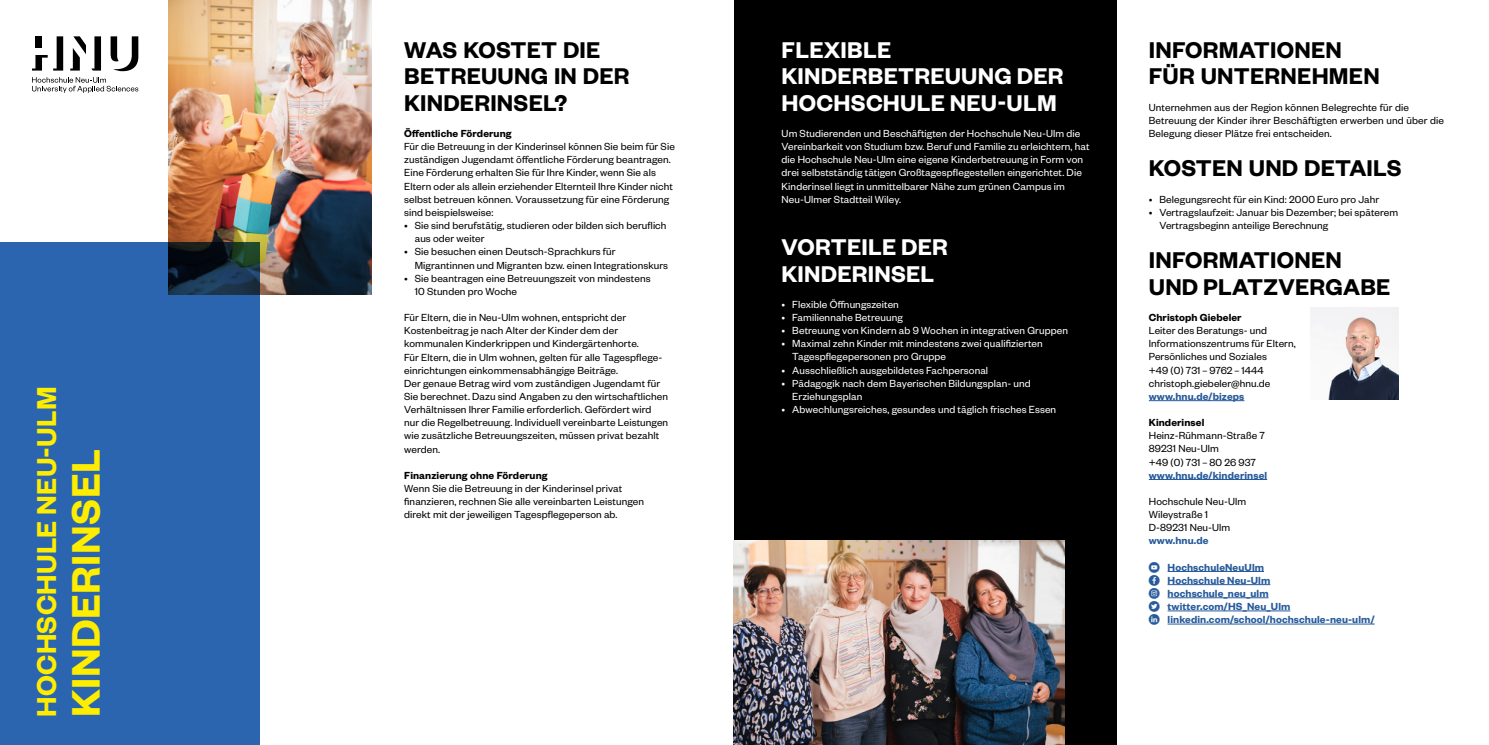
<style>
.page{position:relative;width:1489px;height:745px;background:#fff}
.page>*{position:absolute;margin:0;border:0;box-sizing:border-box;transform-origin:0 0}
.t1{font:600 43.75px "Founders Grotesk";letter-spacing:.01em;color:#ffed00}
.t2{font:600 30px "Founders Grotesk";letter-spacing:.01em;color:#ffed00}
.t3{font:600 25px/26.2px "Founders Grotesk";letter-spacing:.01em;color:#000}
.t4{font:600 25px/26.2px "Founders Grotesk";letter-spacing:.01em;color:#fff}
.t5{font:11.25px/13.1px "Founders Grotesk";letter-spacing:.01em;color:#000}
.t6{font:11.25px/13.1px "Founders Grotesk";letter-spacing:.01em;color:#fff}
.t7{font:600 11.25px/13.1px "Founders Grotesk";letter-spacing:.01em;color:#275b9b}
.t8{font:600 11.25px "Founders Grotesk";letter-spacing:.01em;color:#000}
.s1{font-family:"Smartphone Pro";font-weight:400}
</style>
<div class="page">
<div style="left:0;top:242px;width:260px;height:502px;background:#2b65af"></div>
<img style="left:168px;top:0;width:203px;height:294px">
<svg style="left:32px;top:77px;width:106px;height:16px"></svg>
<svg style="left:32px;top:36px;width:31px;height:34px"></svg>
<svg style="left:111px;top:36px;width:27px;height:35px"></svg>
<svg style="left:70px;top:36px;width:31px;height:34px"></svg>
<div style="left:733px;top:0;width:383px;height:744px;background:#000"></div>
<hr style="left:1148px;top:400px;width:96px;height:1px;background:#275b9b">
<hr style="left:1148px;top:479px;width:119px;height:1px;background:#275b9b">
<hr style="left:1167px;top:571px;width:96px;height:1px;background:#275b9b">
<hr style="left:1167px;top:584px;width:103px;height:1px;background:#275b9b">
<hr style="left:1167px;top:597px;width:101px;height:1px;background:#275b9b">
<hr style="left:1167px;top:610px;width:123px;height:1px;background:#275b9b">
<hr style="left:1167px;top:623px;width:207px;height:1px;background:#275b9b">
<img style="left:1310px;top:308px;width:87px;height:91px">
<img style="left:733px;top:540px;width:331px;height:204px">
<h2 class="t2" style="left:27px;top:716px;width:331px;rotate:-90deg">HOCHSCHULE NEU-ULM</h2>
<h1 class="t1" style="left:58px;top:716px;width:269px;rotate:-90deg">KINDERINSEL</h1>
<h3 class="t3" style="left:404px;top:36px;width:227px">WAS KOSTET DIE<br>BETREUUNG IN DER<br>KINDERINSEL?</h3>
<p class="t8" style="left:404px;top:126px;width:109px">Öffentliche Förderung</p>
<p class="t5" style="left:404px;top:139px;width:272px">Für die Betreuung in der Kinderinsel können Sie beim für Sie zuständigen Jugendamt öffentliche Förderung beantragen.<br>Eine Förderung erhalten Sie für Ihre Kinder, wenn Sie als Eltern oder als allein erziehender Elternteil Ihre Kinder nicht selbst betreuen können. Voraussetzung für eine Förderung sind beispielsweise:</p>
<p class="t5" style="left:415px;top:218px;width:253px;text-indent:-11px">• Sie sind berufstätig, studieren oder bilden sich beruflich aus oder weiter</p>
<p class="t5" style="left:415px;top:244px;width:255px;text-indent:-11px">• Sie besuchen einen Deutsch-Sprachkurs für<br>Migrantinnen und Migranten bzw. einen Integrationskurs</p>
<p class="t5" style="left:415px;top:271px;width:237px;text-indent:-11px">• Sie beantragen eine Betreuungszeit von mindestens<br>10 Stunden pro Woche</p>
<p class="t5" style="left:404px;top:310px;width:265px">Für Eltern, die in Neu-Ulm wohnen, entspricht der Kostenbeitrag je nach Alter der Kinder dem der kommunalen Kinderkrippen und Kindergärtenhorte.<br>Für Eltern, die in Ulm wohnen, gelten für alle Tagespflege&shy;einrichtungen einkommensabhängige Beiträge.<br>Der genaue Betrag wird vom zuständigen Jugendamt für Sie berechnet. Dazu sind Angaben zu den wirtschaftlichen Verhältnissen Ihrer Familie erforderlich. Gefördert wird nur die Regelbetreuung. Individuell vereinbarte Leistungen wie zusätzliche Betreuungszeiten, müssen privat bezahlt werden.</p>
<p class="t8" style="left:404px;top:468px;width:145px">Finanzierung ohne Förderung</p>
<p class="t5" style="left:404px;top:481px;width:241px">Wenn Sie die Betreuung in der Kinderinsel privat finanzieren, rechnen Sie alle vereinbarten Leistungen direkt mit der jeweiligen Tagespflegeperson ab.</p>
<h3 class="t4" style="left:781px;top:36px;width:283px">FLEXIBLE<br>KINDERBETREUUNG DER<br>HOCHSCHULE NEU-ULM</h3>
<p class="t6" style="left:781px;top:126px;width:309px">Um Studierenden und Beschäftigten der Hochschule Neu-Ulm die Vereinbarkeit von Studium bzw. Beruf und Familie zu erleichtern, hat die Hochschule Neu-Ulm eine eigene Kinderbetreuung in Form von drei selbstständig tätigen Großtagespflegestellen eingerichtet. Die Kinderinsel liegt in unmittelbarer Nähe zum grünen Campus im Neu-Ulmer Stadtteil Wiley.</p>
<h3 class="t4" style="left:781px;top:233px;width:168px">VORTEILE DER<br>KINDERINSEL</h3>
<p class="t6" style="left:781px;top:297px;width:119px">• Flexible Öffnungszeiten</p>
<p class="t6" style="left:781px;top:310px;width:123px">• Familiennahe Betreuung</p>
<p class="t6" style="left:781px;top:323px;width:288px">• Betreuung von Kindern ab 9 Wochen in integrativen Gruppen</p>
<p class="t6" style="left:792px;top:336px;width:252px;text-indent:-11px">• Maximal zehn Kinder mit mindestens zwei qualifizierten<br>Tagespflegepersonen pro Gruppe</p>
<p class="t6" style="left:781px;top:362px;width:208px">• Ausschließlich ausgebildetes Fachpersonal</p>
<p class="t6" style="left:792px;top:376px;width:240px;text-indent:-11px">• Pädagogik nach dem Bayerischen Bildungsplan- und<br>Erziehungsplan</p>
<p class="t6" style="left:781px;top:402px;width:276px">• Abwechlungsreiches, gesundes und täglich frisches Essen</p>
<h3 class="t3" style="left:1148px;top:36px;width:232px">INFORMATIONEN<br>FÜR UNTERNEHMEN</h3>
<p class="t5" style="left:1148px;top:100px;width:296px">Unternehmen aus der Region können Belegrechte für die<br>Betreuung der Kinder ihrer Beschäftigten erwerben und über die<br>Belegung dieser Plätze frei entscheiden.</p>
<h3 class="t3" style="left:1148px;top:154px;width:254px">KOSTEN UND DETAILS</h3>
<p class="t5" style="left:1148px;top:192px;width:232px">• Belegungsrecht für ein Kind: 2000 Euro pro Jahr</p>
<p class="t5" style="left:1159px;top:205px;width:240px;text-indent:-11px">• Vertragslaufzeit: Januar bis Dezember; bei späterem<br>Vertragsbeginn anteilige Berechnung</p>
<h3 class="t3" style="left:1148px;top:246px;width:243px">INFORMATIONEN<br>UND PLATZVERGABE</h3>
<p class="t8" style="left:1148px;top:310px;width:94px">Christoph Giebeler</p>
<p class="t5" style="left:1148px;top:323px;width:148px">Leiter des Beratungs- und<br>Informationszentrums für Eltern,<br>Persönliches und Soziales<br>+49 (0) 731– 9762– 1444 christoph.giebeler@hnu.de</p>
<p class="t7" style="left:1148px;top:389px;width:97px">www.hnu.de/bizeps</p>
<p class="t8" style="left:1148px;top:415px;width:57px">Kinderinsel</p>
<p class="t5" style="left:1148px;top:428px;width:118px">Heinz-Rühmann-Straße 7<br>89231 Neu-Ulm<br>+49 (0) 731– 80 26 937</p>
<p class="t7" style="left:1148px;top:467px;width:120px">www.hnu.de/kinderinsel</p>
<p class="t5" style="left:1148px;top:494px;width:99px">Hochschule Neu-Ulm<br>Wileystraße 1<br>D-89231 Neu-Ulm</p>
<p class="t7" style="left:1148px;top:533px;width:61px">www.hnu.de</p>
<p class="t7" style="left:1148px;top:559px;width:227px"><span class="s1">y</span> HochschuleNeuUlm<br><span class="s1">f</span> Hochschule Neu-Ulm<br><span class="s1">l</span> hochschule_neu_ulm<br><span class="s1">t</span> twitter.com/HS_Neu_Ulm<br><span class="s1">n</span> linkedin.com/school/hochschule-neu-ulm/</p>
</div>
